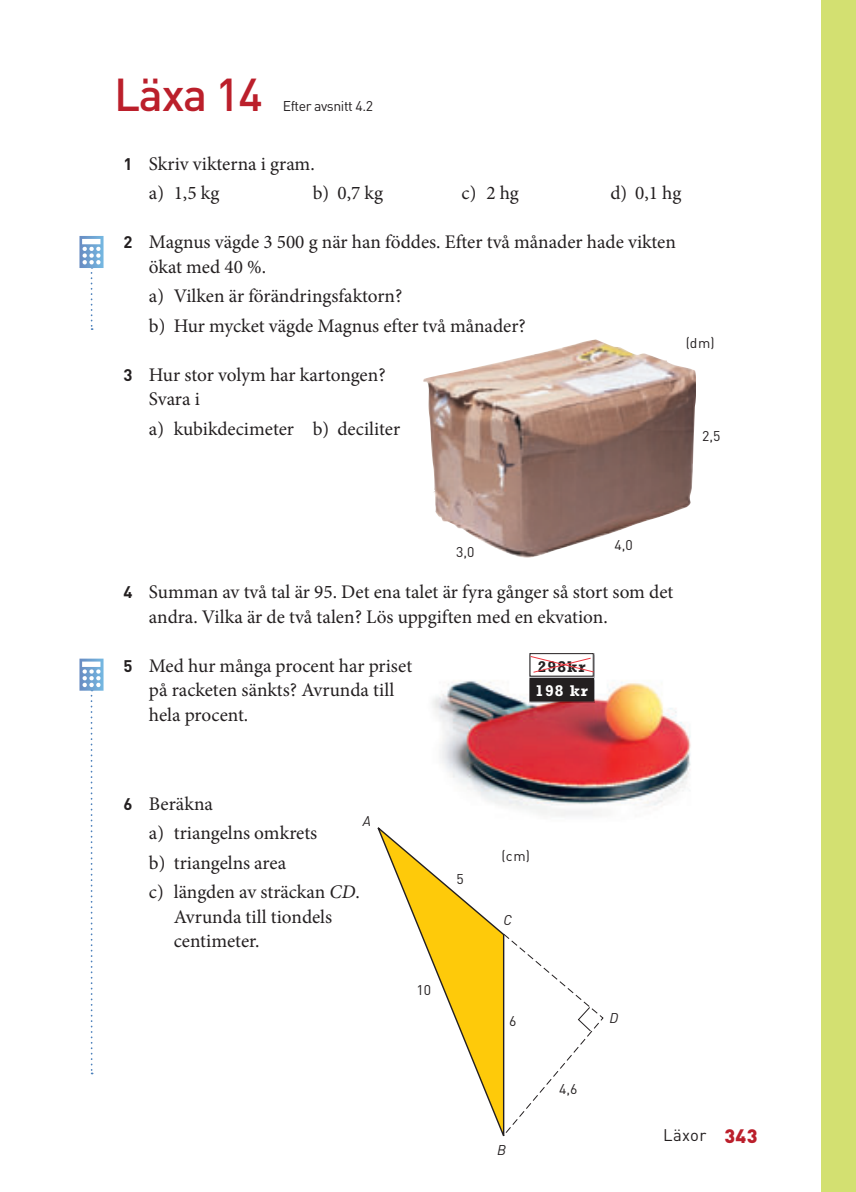
<style>
.page{position:relative;width:856px;height:1192px;background:#fff}
.page>*{position:absolute;margin:0;border:0;box-sizing:border-box;transform-origin:0 0}
.t1{font:500 45.5px "DIN Pro";letter-spacing:-.03em;color:#bb1f2b}
.t2{font:19.25px/24.5px "Minion Pro";letter-spacing:-.005em;color:#231f20}
.t3{font:16.62px "DIN Pro";letter-spacing:.02em;color:#231f20}
.t4{font:700 15.75px "Rockwell Std";letter-spacing:.07em;color:#231f20}
.t5{font:700 15.75px "Rockwell Std";color:#fff}
.t6{font:14px "DIN Pro";letter-spacing:-.03em;color:#231f20}
.t7{font:italic 14px "DIN Pro";color:#231f20}
.s1{font-family:"DIN Pro";font-weight:700;font-size:16.62px}
.s2{font-style:italic}
.s3{font-weight:900;font-size:19.25px;color:#bb1f2b}
</style>
<div class="page">
<img style="left:423px;top:339px;width:273px;height:218px">
<img style="left:432px;top:653px;width:259px;height:163px">
<svg style="left:378px;top:828px;width:225px;height:308px"></svg>
<svg style="left:79px;top:658px;width:25px;height:416px"></svg>
<svg style="left:79px;top:236px;width:25px;height:94px"></svg>
<img style="left:530px;top:654px;width:64px;height:49px">
<div style="left:530px;top:653px;width:63px;height:23px;background:#fff"></div>
<div style="left:530px;top:653px;width:63px;height:23px;border:1px solid #231f20"></div>
<div style="left:530px;top:678px;width:63px;height:23px;background:#231f20"></div>
<svg style="left:530px;top:655px;width:64px;height:18px"></svg>
<div style="left:821px;top:0;width:35px;height:1192px;background:#d3e071"></div>
<h1 class="t1" style="left:114px;top:63px;width:150px">Läxa 14</h1>
<p class="t6" style="left:283px;top:96px;width:92px">Efter avsnitt 4.2</p>
<p class="t2" style="left:149px;top:149px;width:167px;line-height:29.4px;text-indent:-25px"><span class="s1">1</span> Skriv vikterna i gram. a) 1,5 kg</p>
<p class="t2" style="left:313px;top:181px;width:72px">b) 0,7 kg</p>
<p class="t2" style="left:461px;top:181px;width:59px">c) 2 hg</p>
<p class="t2" style="left:610px;top:181px;width:72px">d) 0,1 hg</p>
<p class="t2" style="left:149px;top:230px;width:528px;text-indent:-25px"><span class="s1">2</span> Magnus vägde 3 500 g när han föddes. Efter två månader hade vikten ökat med 40 %.</p>
<p class="t2" style="left:149px;top:281px;width:378px;line-height:29.4px">a) Vilken är förändringsfaktorn?<br>b) Hur mycket vägde Magnus efter två månader?</p>
<p class="t2" style="left:149px;top:362px;width:238px;text-indent:-25px"><span class="s1">3</span> Hur stor volym har kartongen?<br>Svara i</p>
<p class="t2" style="left:149px;top:416px;width:253px">a) kubikdecimeter b) deciliter</p>
<p class="t6" style="left:685px;top:333px;width:30px">(dm)</p>
<p class="t6" style="left:702px;top:426px;width:20px">2,5</p>
<p class="t6" style="left:456px;top:542px;width:20px">3,0</p>
<p class="t6" style="left:614px;top:535px;width:20px">4,0</p>
<p class="t2" style="left:149px;top:580px;width:526px;text-indent:-25px"><span class="s1">4</span> Summan av två tal är 95. Det ena talet är fyra gånger så stort som det andra. Vilka är de två talen? Lös uppgiften med en ekvation.</p>
<p class="t2" style="left:149px;top:653px;width:265px;text-indent:-25px"><span class="s1">5</span> Med hur många procent har priset på racketen sänkts? Avrunda till hela procent.</p>
<p class="t4" style="left:538px;top:657px;width:49px">298kr</p>
<p class="t5" style="left:535px;top:682px;width:54px">198 kr</p>
<p class="t2" style="left:149px;top:789px;width:212px;line-height:29.4px;text-indent:-25px"><span class="s1">6</span> Beräkna<br>a) triangelns omkrets<br>b) triangelns area<br>c) längden av sträckan <span class="s2">CD</span>.</p>
<p class="t2" style="left:174px;top:904px;width:160px">Avrunda till tiondels centimeter.</p>
<p class="t7" style="left:363px;top:812px;width:10px">A</p>
<p class="t6" style="left:456px;top:869px;width:9px">5</p>
<p class="t6" style="left:416px;top:980px;width:16px">10</p>
<p class="t6" style="left:502px;top:846px;width:30px">(cm)</p>
<p class="t7" style="left:503px;top:911px;width:10px">C</p>
<p class="t6" style="left:509px;top:1011px;width:9px">6</p>
<p class="t7" style="left:609px;top:1009px;width:10px">D</p>
<p class="t7" style="left:497px;top:1141px;width:10px">B</p>
<p class="t6" style="left:559px;top:1079px;width:20px">4,6</p>
<p class="t3" style="left:663px;top:1123px;width:96px">Läxor <span class="s3">343</span></p>
</div>
